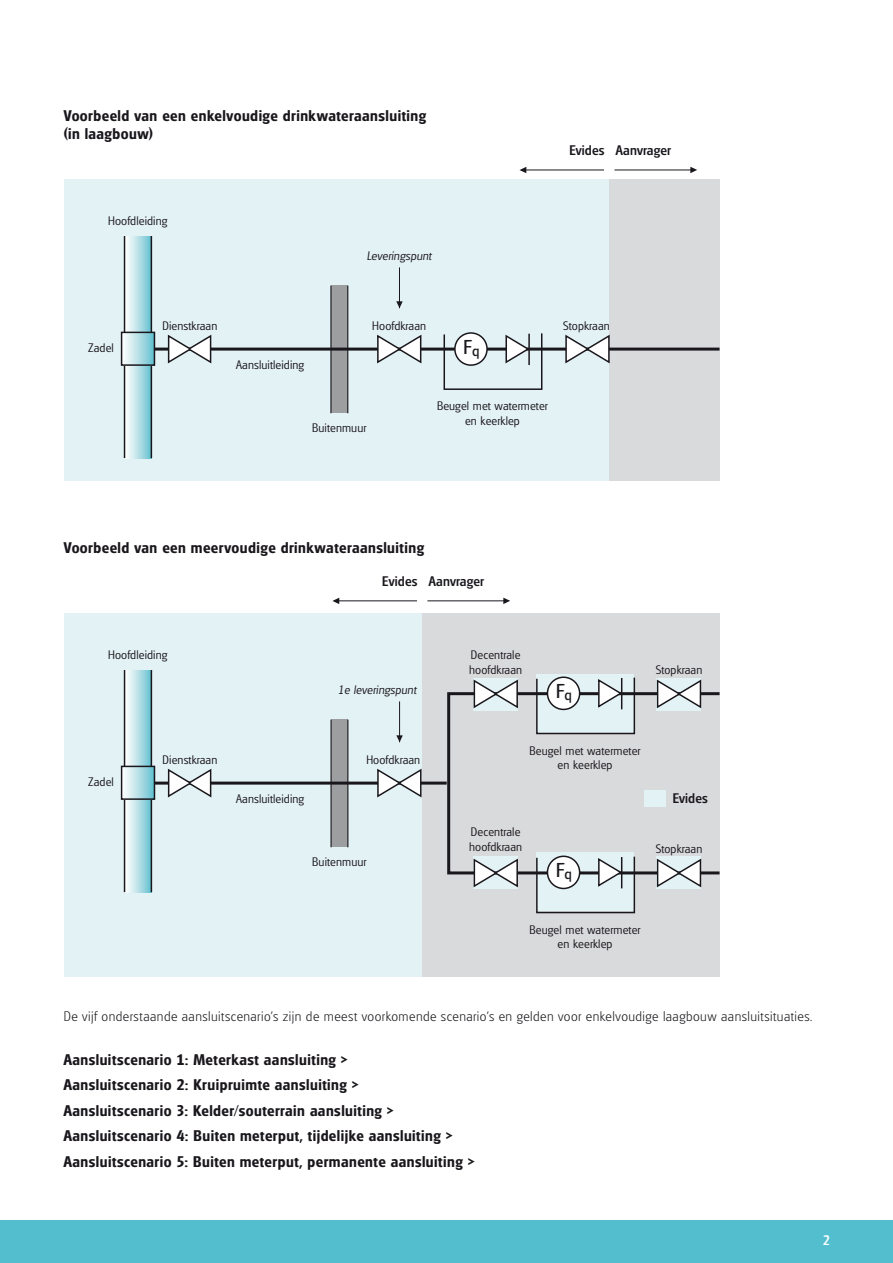
<style>
.page{position:relative;width:893px;height:1263px;background:#fff}
.page>*{position:absolute;margin:0;border:0;box-sizing:border-box;transform-origin:0 0}
.t1{font:19.5px "Glasgow";color:#1a171c}
.t2{font:600 15px/25.5px "Glasgow";letter-spacing:.035em;color:#1a171c}
.t3{font:200 13.5px "Glasgow";letter-spacing:.03em;color:#1a171c}
.t4{font:500 13.5px "Glasgow";letter-spacing:.01em;color:#1a171c}
.t5{font:500 13.5px "Glasgow";color:#fff}
.t6{font:300 12px/14.4px "Glasgow";letter-spacing:.01em;color:#1a171c;text-align:center}
.t7{font:300 12px "Iglasgow";letter-spacing:.01em;color:#1a171c}
</style>
<div class="page">
<div style="left:0;top:1220px;width:893px;height:43px;background:#52bece"></div>
<div style="left:64px;top:179px;width:545px;height:302px;background:#e3f2f5"></div>
<div style="left:609px;top:179px;width:110px;height:302px;background:#d9dadb"></div>
<div style="left:331px;top:286px;width:17px;height:127px;background:#9c9e9f"></div>
<hr style="left:330px;top:286px;width:2px;height:127px;background:#1a171c">
<hr style="left:347px;top:286px;width:1px;height:127px;background:#1a171c">
<svg style="left:125px;top:236px;width:26px;height:222px"></svg>
<hr style="left:124px;top:236px;width:1px;height:222px;background:#1a171c">
<hr style="left:151px;top:236px;width:1px;height:222px;background:#1a171c">
<hr style="left:152px;top:348px;width:567px;height:3px;background:#1a171c">
<svg style="left:376px;top:334px;width:46px;height:30px"></svg>
<svg style="left:565px;top:334px;width:45px;height:30px"></svg>
<hr style="left:399px;top:267px;width:1px;height:41px;background:#1a171c">
<svg style="left:396px;top:301px;width:7px;height:6px"></svg>
<hr style="left:614px;top:170px;width:79px;height:1px;background:#1a171c">
<hr style="left:526px;top:170px;width:78px;height:1px;background:#1a171c">
<svg style="left:519px;top:167px;width:7px;height:6px"></svg>
<svg style="left:690px;top:167px;width:7px;height:6px"></svg>
<svg style="left:167px;top:334px;width:46px;height:30px"></svg>
<svg style="left:443px;top:332px;width:100px;height:58px"></svg>
<svg style="left:124px;top:335px;width:28px;height:28px"></svg>
<div style="left:121px;top:332px;width:34px;height:34px;border:2px solid #1a171c"></div>
<div style="left:421px;top:613px;width:299px;height:363px;background:#d9dadb"></div>
<div style="left:64px;top:613px;width:358px;height:363px;background:#e3f2f5"></div>
<div style="left:537px;top:674px;width:97px;height:59px;background:#e3f2f5"></div>
<div style="left:657px;top:856px;width:44px;height:33px;background:#e3f2f5"></div>
<div style="left:473px;top:856px;width:45px;height:33px;background:#e3f2f5"></div>
<div style="left:644px;top:790px;width:22px;height:16px;background:#e3f2f5"></div>
<div style="left:537px;top:852px;width:97px;height:59px;background:#e3f2f5"></div>
<div style="left:331px;top:720px;width:17px;height:127px;background:#9c9e9f"></div>
<hr style="left:330px;top:720px;width:2px;height:127px;background:#1a171c">
<hr style="left:347px;top:720px;width:1px;height:127px;background:#1a171c">
<svg style="left:125px;top:670px;width:26px;height:222px"></svg>
<hr style="left:124px;top:670px;width:1px;height:222px;background:#1a171c">
<hr style="left:151px;top:670px;width:1px;height:222px;background:#1a171c">
<hr style="left:152px;top:782px;width:295px;height:3px;background:#1a171c">
<svg style="left:376px;top:768px;width:46px;height:30px"></svg>
<hr style="left:399px;top:701px;width:1px;height:41px;background:#1a171c">
<svg style="left:396px;top:735px;width:7px;height:7px"></svg>
<hr style="left:427px;top:601px;width:79px;height:1px;background:#1a171c">
<hr style="left:338px;top:601px;width:79px;height:1px;background:#1a171c">
<svg style="left:332px;top:598px;width:7px;height:6px"></svg>
<svg style="left:503px;top:598px;width:7px;height:6px"></svg>
<svg style="left:167px;top:768px;width:46px;height:30px"></svg>
<svg style="left:124px;top:769px;width:28px;height:28px"></svg>
<div style="left:121px;top:766px;width:34px;height:34px;border:2px solid #1a171c"></div>
<div style="left:447px;top:692px;width:274px;height:182px;border:3px solid #1a171c"></div>
<svg style="left:535px;top:855px;width:101px;height:59px"></svg>
<svg style="left:473px;top:858px;width:46px;height:30px"></svg>
<svg style="left:656px;top:857px;width:46px;height:32px"></svg>
<svg style="left:535px;top:676px;width:101px;height:59px"></svg>
<svg style="left:473px;top:678px;width:46px;height:32px"></svg>
<svg style="left:656px;top:678px;width:46px;height:32px"></svg>
<p class="t2" style="left:64px;top:106px;width:364px;line-height:18px">Voorbeeld van een enkelvoudige drinkwateraansluiting (in laagbouw)</p>
<p class="t6" style="left:108px;top:213px;width:61px">Hoofdleiding</p>
<p class="t7" style="left:367px;top:249px;width:66px">Leveringspunt</p>
<p class="t4" style="left:569px;top:143px;width:103px">Evides Aanvrager</p>
<p class="t6" style="left:88px;top:341px;width:27px">Zadel</p>
<p class="t6" style="left:163px;top:318px;width:56px">Dienstkraan</p>
<p class="t6" style="left:236px;top:357px;width:70px">Aansluitleiding</p>
<p class="t6" style="left:372px;top:318px;width:55px">Hoofdkraan</p>
<p class="t6" style="left:563px;top:318px;width:48px">Stopkraan</p>
<h1 class="t1" style="left:464px;top:335px;width:17px">F<sub>q</sub></h1>
<p class="t6" style="left:312px;top:420px;width:56px">Buitenmuur</p>
<p class="t6" style="left:437px;top:399px;width:112px">Beugel met watermeter en keerklep</p>
<p class="t2" style="left:64px;top:535px;width:362px">Voorbeeld van een meervoudige drinkwateraansluiting</p>
<p class="t4" style="left:382px;top:573px;width:37px">Evides</p>
<p class="t4" style="left:429px;top:573px;width:57px">Aanvrager</p>
<p class="t6" style="left:108px;top:647px;width:61px">Hoofdleiding</p>
<p class="t7" style="left:338px;top:683px;width:80px">1e leveringspunt</p>
<p class="t6" style="left:88px;top:775px;width:27px">Zadel</p>
<p class="t6" style="left:163px;top:752px;width:56px">Dienstkraan</p>
<p class="t6" style="left:236px;top:791px;width:70px">Aansluitleiding</p>
<p class="t6" style="left:366px;top:752px;width:55px">Hoofdkraan</p>
<p class="t6" style="left:312px;top:854px;width:56px">Buitenmuur</p>
<p class="t6" style="left:469px;top:647px;width:55px;text-align:left">Decentrale hoofdkraan</p>
<h1 class="t1" style="left:556px;top:679px;width:17px">F<sub>q</sub></h1>
<p class="t6" style="left:656px;top:662px;width:48px">Stopkraan</p>
<p class="t6" style="left:530px;top:743px;width:112px">Beugel met watermeter en keerklep</p>
<p class="t6" style="left:469px;top:824px;width:55px;text-align:left">Decentrale hoofdkraan</p>
<h1 class="t1" style="left:556px;top:859px;width:17px">F<sub>q</sub></h1>
<p class="t4" style="left:673px;top:790px;width:37px">Evides</p>
<p class="t6" style="left:656px;top:841px;width:48px">Stopkraan</p>
<p class="t6" style="left:530px;top:922px;width:112px">Beugel met watermeter en keerklep</p>
<p class="t3" style="left:64px;top:1009px;width:750px">De vijf onderstaande aansluitscenario’s zijn de meest voorkomende scenario’s en gelden voor enkelvoudige laagbouw aansluitsituaties.</p>
<p class="t2" style="left:64px;top:1046px;width:413px">Aansluitscenario 1: Meterkast aansluiting &gt;<br>Aansluitscenario 2: Kruipruimte aansluiting &gt;<br>Aansluitscenario 3: Kelder/souterrain aansluiting &gt; Aansluitscenario 4: Buiten meterput, tijdelijke aansluiting &gt; Aansluitscenario 5: Buiten meterput, permanente aansluiting &gt;</p>
<p class="t5" style="left:823px;top:1232px;width:9px">2</p>
</div>
